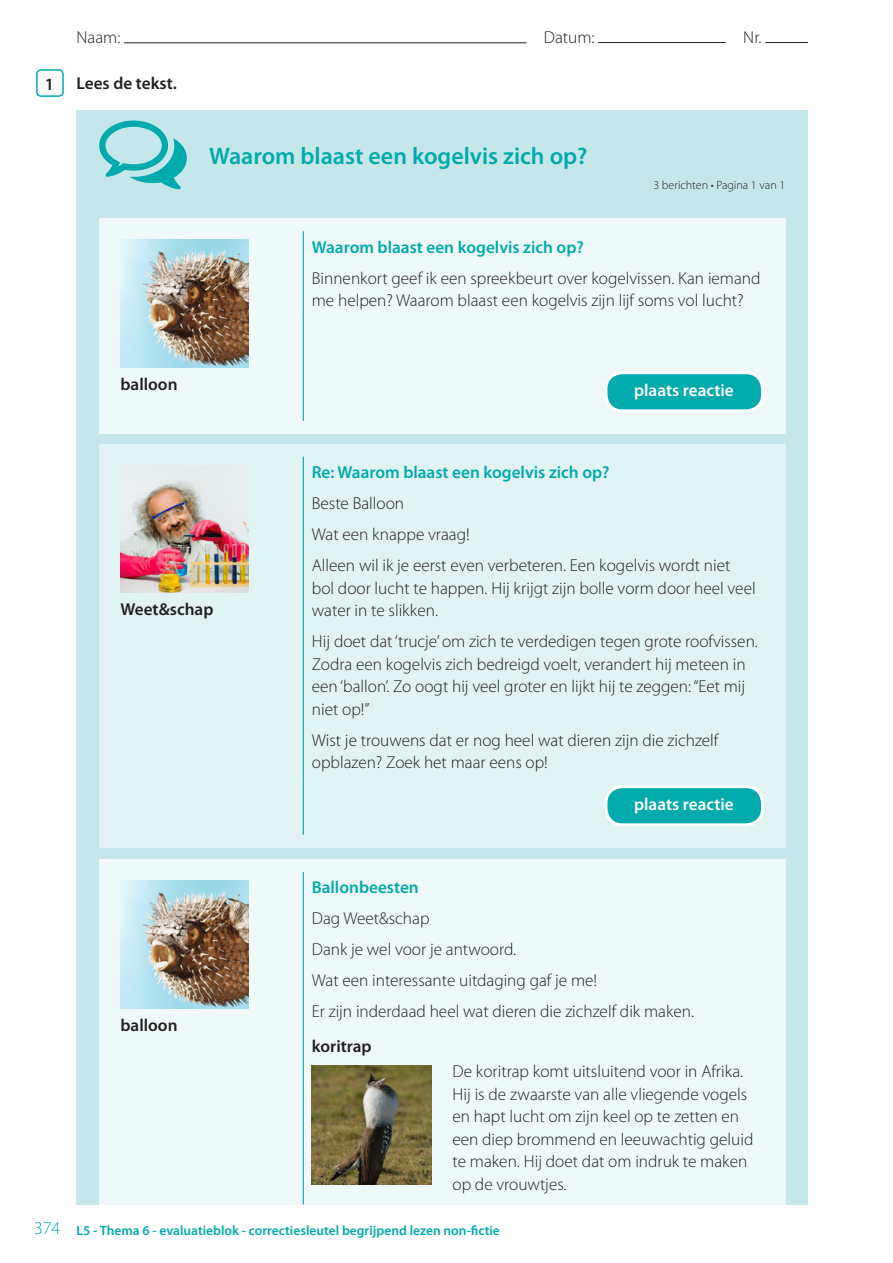
<style>
.page{position:relative;width:893px;height:1263px;background:#fff}
.page>*{position:absolute;margin:0;border:0;box-sizing:border-box;transform-origin:0 0}
.t1{font:600 24px "Myriad Pro";color:#00aaad}
.t2{font:300 17.25px/22.5px "Myriad Pro";color:#231f20}
.t3{font:600 17.25px "Myriad Pro";color:#00aaad}
.t4{font:600 17.25px "Myriad Pro";color:#231f20}
.t5{font:600 17.25px "Myriad Pro";color:#fff}
.t6{font:600 13.5px "Myriad Pro";color:#00aaad}
.t7{font:300 12px "Myriad Pro";color:#231f20}
.s1{font-weight:300;font-size:18px}
</style>
<div class="page">
<div style="left:77px;top:111px;width:731px;height:1094px;background:#c6e7e9"></div>
<svg style="left:99px;top:121px;width:88px;height:68px"></svg>
<div style="left:99px;top:218px;width:686px;height:216px;background:#f0f9f9"></div>
<hr style="left:303px;top:231px;width:1px;height:84px;background:#00aaad">
<hr style="left:303px;top:315px;width:1px;height:106px;background:#00aaad">
<img style="left:120px;top:240px;width:128px;height:127px">
<div style="left:606px;top:373px;width:156px;height:38px;background:#00aaad;border-radius:17px"></div>
<div style="left:604px;top:371px;width:160px;height:41px;border:3px solid #fff;border-radius:17px"></div>
<div style="left:99px;top:859px;width:686px;height:346px;background:#f0f9f9"></div>
<hr style="left:303px;top:872px;width:1px;height:154px;background:#00aaad">
<hr style="left:303px;top:1026px;width:1px;height:178px;background:#00aaad">
<img style="left:120px;top:880px;width:128px;height:128px">
<img style="left:312px;top:1066px;width:120px;height:119px">
<div style="left:99px;top:444px;width:686px;height:403px;background:#e2f3f4"></div>
<hr style="left:303px;top:457px;width:1px;height:320px;background:#00aaad">
<hr style="left:303px;top:777px;width:1px;height:58px;background:#00aaad">
<img style="left:120px;top:480px;width:128px;height:113px">
<div style="left:606px;top:787px;width:156px;height:38px;background:#00aaad;border-radius:17px"></div>
<div style="left:604px;top:785px;width:160px;height:41px;border:3px solid #fff;border-radius:17px"></div>
<div style="left:36px;top:69px;width:28px;height:28px;border:2px solid #00aaad;border-radius:4px"></div>
<hr style="left:124px;top:43px;width:403px;height:1px;background:#231f20">
<hr style="left:598px;top:42px;width:128px;height:1px;background:#231f20">
<hr style="left:765px;top:42px;width:43px;height:1px;background:#231f20">
<p class="t4" style="left:45px;top:74px;width:11px">1</p>
<p class="t2" style="left:77px;top:26px;width:45px">Naam:</p>
<p class="t2" style="left:544px;top:26px;width:52px">Datum:</p>
<p class="t2" style="left:743px;top:26px;width:20px">Nr.</p>
<p class="t4" style="left:77px;top:74px;width:102px">Lees de tekst.</p>
<h1 class="t1" style="left:209px;top:143px;width:380px">Waarom blaast een kogelvis zich op?</h1>
<p class="t7" style="left:653px;top:179px;width:133px">3 berichten • Pagina 1 van 1</p>
<p class="t3" style="left:312px;top:237px;width:273px">Waarom blaast een kogelvis zich op?</p>
<p class="t2" style="left:312px;top:267px;width:450px">Binnenkort geef ik een spreekbeurt over kogelvissen. Kan iemand me helpen? Waarom blaast een kogelvis zijn lijf soms vol lucht?</p>
<p class="t4" style="left:120px;top:374px;width:59px">balloon</p>
<p class="t4" style="left:120px;top:600px;width:94px">Weet&amp;schap</p>
<p class="t5" style="left:634px;top:381px;width:101px">plaats reactie</p>
<p class="t3" style="left:312px;top:463px;width:299px">Re: Waarom blaast een kogelvis zich op?</p>
<p class="t2" style="left:312px;top:488px;width:420px;line-height:31px">Beste Balloon<br>Wat een knappe vraag!<br>Alleen wil ik je eerst even verbeteren. Een kogelvis wordt niet</p>
<p class="t2" style="left:312px;top:577px;width:445px">bol door lucht te happen. Hij krijgt zijn bolle vorm door heel veel water in te slikken.</p>
<p class="t2" style="left:312px;top:630px;width:448px">Hij doet dat ‘trucje’ om zich te verdedigen tegen grote roofvissen.<br>Zodra een kogelvis zich bedreigd voelt, verandert hij meteen in een ‘ballon’. Zo oogt hij veel groter en lijkt hij te zeggen: “Eet mij niet op!”</p>
<p class="t2" style="left:312px;top:729px;width:408px">Wist je trouwens dat er nog heel wat dieren zijn die zichzelf opblazen? Zoek het maar eens op!</p>
<p class="t5" style="left:634px;top:795px;width:101px">plaats reactie</p>
<p class="t4" style="left:120px;top:1015px;width:59px">balloon</p>
<p class="t3" style="left:312px;top:878px;width:108px">Ballonbeesten</p>
<p class="t2" style="left:312px;top:903px;width:384px;line-height:31px">Dag Weet&amp;schap<br>Dank je wel voor je antwoord.<br>Wat een interessante uitdaging gaf je me!<br>Er zijn inderdaad heel wat dieren die zichzelf dik maken.</p>
<p class="t4" style="left:312px;top:1036px;width:61px">koritrap</p>
<p class="t2" style="left:452px;top:1060px;width:302px">De koritrap komt uitsluitend voor in Afrika.<br>Hij is de zwaarste van alle vliegende vogels en hapt lucht om zijn keel op te zetten en een diep brommend en leeuwachtig geluid te maken. Hij doet dat om indruk te maken op de vrouwtjes.</p>
<p class="t6" style="left:34px;top:1222px;width:467px"><span class="s1">374</span> L5 - Thema 6 - evaluatieblok - correctiesleutel begrijpend lezen non-fictie</p>
</div>
